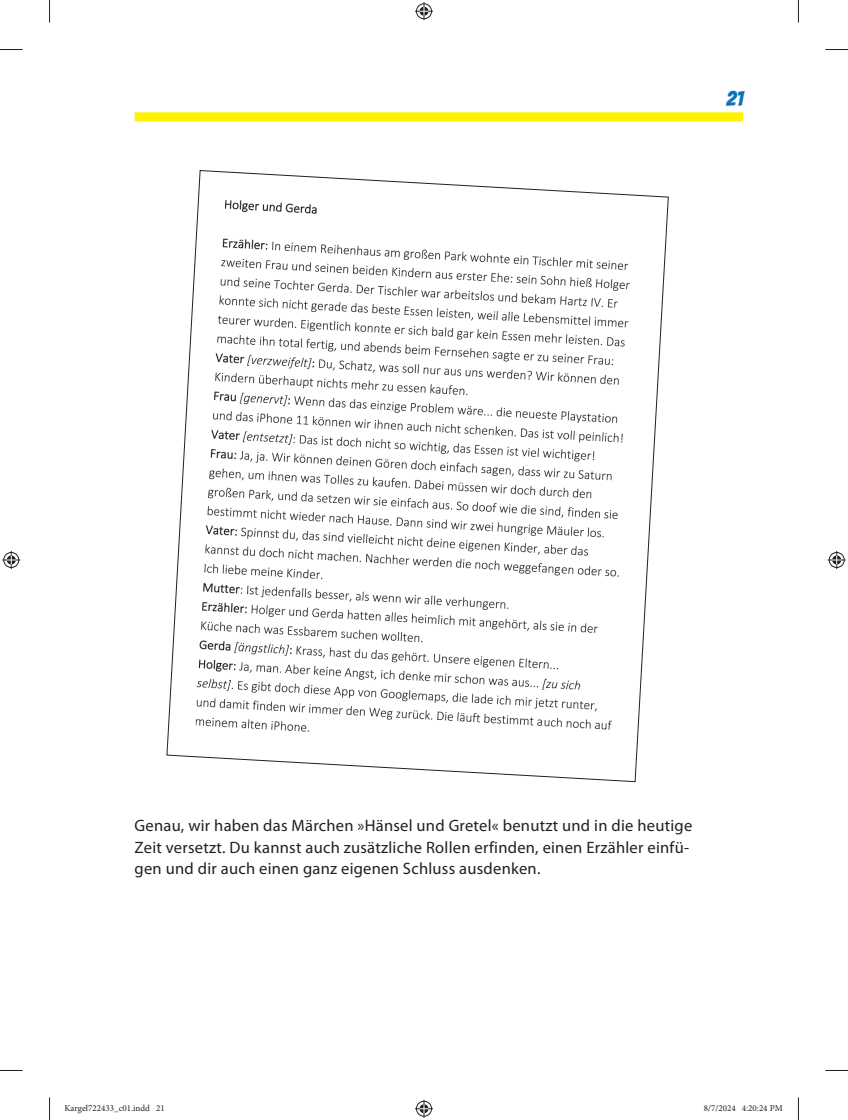
<style>
.page{position:relative;width:848px;height:1120px;background:#fff}
.page>*{position:absolute;margin:0;border:0;box-sizing:border-box;transform-origin:0 0}
.t1{font:21px "Bangers";color:#0c72b8}
.t2{font:16.5px/21.8px "Myriad Pro";letter-spacing:.015em;color:#231f20}
.t3{font:9px "Minion Pro";color:#231f20}
</style>
<div class="page">
<div style="left:135px;top:112px;width:608px;height:9px;background:#fff101"></div>
<svg style="left:166px;top:170px;width:502px;height:612px"></svg>
<svg style="left:0;top:49px;width:22px;height:1px"></svg>
<svg style="left:825px;top:49px;width:22px;height:1px"></svg>
<svg style="left:0;top:1070px;width:22px;height:1px"></svg>
<svg style="left:825px;top:1070px;width:22px;height:1px"></svg>
<svg style="left:49px;top:0;width:1px;height:23px"></svg>
<svg style="left:49px;top:1097px;width:1px;height:22px"></svg>
<svg style="left:798px;top:0;width:1px;height:23px"></svg>
<svg style="left:798px;top:1097px;width:1px;height:22px"></svg>
<svg style="left:415px;top:2px;width:18px;height:18px"></svg>
<svg style="left:415px;top:1099px;width:18px;height:18px"></svg>
<svg style="left:2px;top:551px;width:18px;height:18px"></svg>
<svg style="left:827px;top:551px;width:18px;height:18px"></svg>
<p class="t1" style="left:726px;top:83px;width:18px">21</p>
<p class="t2" style="left:135px;top:814px;width:559px">Genau, wir haben das Märchen »Hänsel und Gretel« benutzt und in die heutige<br>Zeit versetzt. Du kannst auch zusätzliche Rollen erfinden, einen Erzähler einfü&shy;gen und dir auch einen ganz eigenen Schluss ausdenken.</p>
<p class="t3" style="left:64px;top:1102px;width:102px">Kargel722433_c01.indd 21</p>
<p class="t3" style="left:703px;top:1102px;width:80px">8/7/2024 4:20:24 PM</p>
</div>
